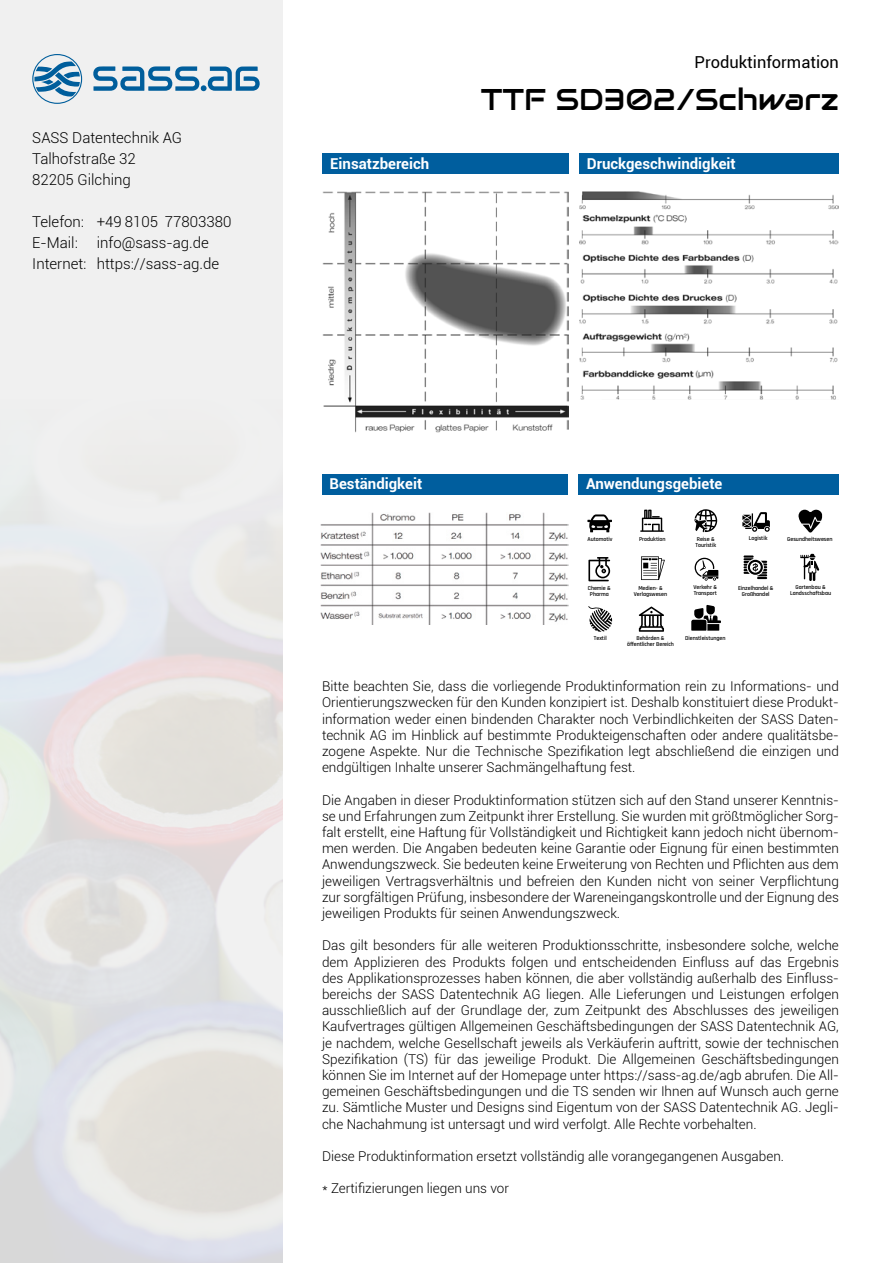
<style>
.page{position:relative;width:893px;height:1263px;background:#fff}
.page>*{position:absolute;margin:0;border:0;box-sizing:border-box;transform-origin:0 0}
.t1{font:30px "Audiowide";color:#000}
.t2{font:16.5px "Roboto";color:#000}
.t3{font:300 15px/21px "Roboto";color:#000}
.t4{font:700 15px "Roboto";color:#fff}
.t5{font:300 13.5px/16.2px "Roboto";color:#000;text-align:justify}
.t6{font:600 6px/6px "Rajdhani";letter-spacing:-.01em;color:#000;text-align:center}
</style>
<div class="page">
<img style="left:320px;top:512px;width:249px;height:113px">
<div style="left:322px;top:474px;width:246px;height:20px;background:#005e9e"></div>
<div style="left:579px;top:474px;width:260px;height:20px;background:#005e9e"></div>
<img style="left:322px;top:191px;width:247px;height:241px">
<img style="left:579px;top:192px;width:259px;height:208px">
<div style="left:579px;top:153px;width:260px;height:21px;background:#005e9e"></div>
<div style="left:323px;top:153px;width:246px;height:21px;background:#005e9e"></div>
<div style="left:0;top:0;width:283px;height:1263px;background:linear-gradient(to bottom,#f3f3f3,#dfdede)"></div>
<svg style="left:93px;top:66px;width:167px;height:25px"></svg>
<svg style="left:32px;top:54px;width:50px;height:50px"></svg>
<svg style="left:587px;top:514px;width:25px;height:18px"></svg>
<svg style="left:640px;top:510px;width:24px;height:22px"></svg>
<svg style="left:742px;top:512px;width:28px;height:20px"></svg>
<svg style="left:694px;top:509px;width:23px;height:23px"></svg>
<svg style="left:639px;top:606px;width:25px;height:26px"></svg>
<svg style="left:588px;top:606px;width:24px;height:26px"></svg>
<svg style="left:641px;top:556px;width:24px;height:24px"></svg>
<svg style="left:800px;top:554px;width:19px;height:27px"></svg>
<svg style="left:743px;top:555px;width:24px;height:24px"></svg>
<svg style="left:588px;top:557px;width:22px;height:24px"></svg>
<svg style="left:799px;top:510px;width:23px;height:23px"></svg>
<svg style="left:695px;top:558px;width:23px;height:23px"></svg>
<svg style="left:691px;top:605px;width:30px;height:26px"></svg>
<p class="t3" style="left:32px;top:127px;width:151px">SASS Datentechnik AG<br>Talhofstraße 32<br>82205 Gilching</p>
<p class="t3" style="left:32px;top:211px;width:201px">Telefon: +49 8105 77803380<br>E-Mail:</p>
<p class="t3" style="left:32px;top:232px;width:188px;text-indent:64px">info@sass-ag.de<br>Internet: https://sass-ag.de</p>
<p class="t2" style="left:695px;top:50px;width:146px">Produktinformation</p>
<h1 class="t1" style="left:481px;top:80px;width:360px">TTF SD302/Schwarz</h1>
<p class="t4" style="left:330px;top:153px;width:100px">Einsatzbereich</p>
<p class="t4" style="left:587px;top:153px;width:150px">Druckgeschwindigkeit</p>
<p class="t4" style="left:329px;top:473px;width:94px">Beständigkeit</p>
<p class="t4" style="left:586px;top:473px;width:138px">Anwendungsgebiete</p>
<p class="t6" style="left:587px;top:536px;width:26px">Automotiv</p>
<p class="t6" style="left:639px;top:536px;width:28px">Produktion</p>
<p class="t6" style="left:697px;top:536px;width:19px">Reise &amp;</p>
<p class="t6" style="left:749px;top:536px;width:20px">Logistik</p>
<p class="t6" style="left:696px;top:542px;width:22px">Touristik</p>
<p class="t6" style="left:787px;top:536px;width:47px">Gesundheitswesen</p>
<p class="t6" style="left:588px;top:585px;width:25px">Chemie &amp;<br>Pharma</p>
<p class="t6" style="left:594px;top:636px;width:14px">Textil</p>
<p class="t6" style="left:693px;top:584px;width:25px;text-align:left">Verkehr &amp;<br>Transport</p>
<p class="t6" style="left:685px;top:635px;width:42px">Dienstleistungen</p>
<p class="t6" style="left:634px;top:585px;width:35px">Medien- &amp;<br>Verlagswesen</p>
<p class="t6" style="left:790px;top:584px;width:42px">Gartenbau &amp;<br>Landsschaftsbau</p>
<p class="t6" style="left:738px;top:585px;width:37px">Einzelhandel &amp;<br>Großhandel</p>
<p class="t6" style="left:627px;top:636px;width:48px">Behörden &amp; öffentlicher Bereich</p>
<p class="t5" style="left:322px;top:678px;width:518px">Bitte beachten Sie, dass die vorliegende Produktinformation rein zu Informations- und Orientierungszwecken für den Kunden konzipiert ist. Deshalb konstituiert diese Produkt&shy;information weder einen bindenden Charakter noch Verbindlichkeiten der SASS Daten&shy;technik AG im Hinblick auf bestimmte Produkteigenschaften oder andere qualitätsbe&shy;zogene Aspekte. Nur die Technische Spezifikation legt abschließend die einzigen und endgültigen Inhalte unserer Sachmängelhaftung fest.</p>
<p class="t5" style="left:322px;top:791px;width:518px">Die Angaben in dieser Produktinformation stützen sich auf den Stand unserer Kenntnis&shy;se und Erfahrungen zum Zeitpunkt ihrer Erstellung. Sie wurden mit größtmöglicher Sorg&shy;falt erstellt, eine Haftung für Vollständigkeit und Richtigkeit kann jedoch nicht übernom&shy;men werden. Die Angaben bedeuten keine Garantie oder Eignung für einen bestimmten Anwendungszweck. Sie bedeuten keine Erweiterung von Rechten und Pflichten aus dem jeweiligen Vertragsverhältnis und befreien den Kunden nicht von seiner Verpflichtung zur sorgfältigen Prüfung, insbesondere der Wareneingangskontrolle und der Eignung des jeweiligen Produkts für seinen Anwendungszweck.</p>
<p class="t5" style="left:322px;top:937px;width:518px">Das gilt besonders für alle weiteren Produktionsschritte, insbesondere solche, welche dem Applizieren des Produkts folgen und entscheidenden Einfluss auf das Ergebnis des Applikationsprozesses haben können, die aber vollständig außerhalb des Einfluss&shy;bereichs der SASS Datentechnik AG liegen. Alle Lieferungen und Leistungen erfolgen ausschließlich auf der Grundlage der, zum Zeitpunkt des Abschlusses des jeweiligen Kaufvertrages gültigen Allgemeinen Geschäftsbedingungen der SASS Datentechnik AG, je nachdem, welche Gesellschaft jeweils als Verkäuferin auftritt, sowie der technischen Spezifikation (TS) für das jeweilige Produkt. Die Allgemeinen Geschäftsbedingungen können Sie im Internet auf der Homepage unter https://sass-ag.de/agb abrufen. Die All&shy;gemeinen Geschäftsbedingungen und die TS senden wir Ihnen auf Wunsch auch gerne zu. Sämtliche Muster und Designs sind Eigentum von der SASS Datentechnik AG. Jegli&shy;che Nachahmung ist untersagt und wird verfolgt. Alle Rechte vorbehalten.</p>
<p class="t5" style="left:322px;top:1148px;width:464px">Diese Produktinformation ersetzt vollständig alle vorangegangenen Ausgaben.</p>
<p class="t5" style="left:322px;top:1180px;width:188px">* Zertifizierungen liegen uns vor</p>
</div>
